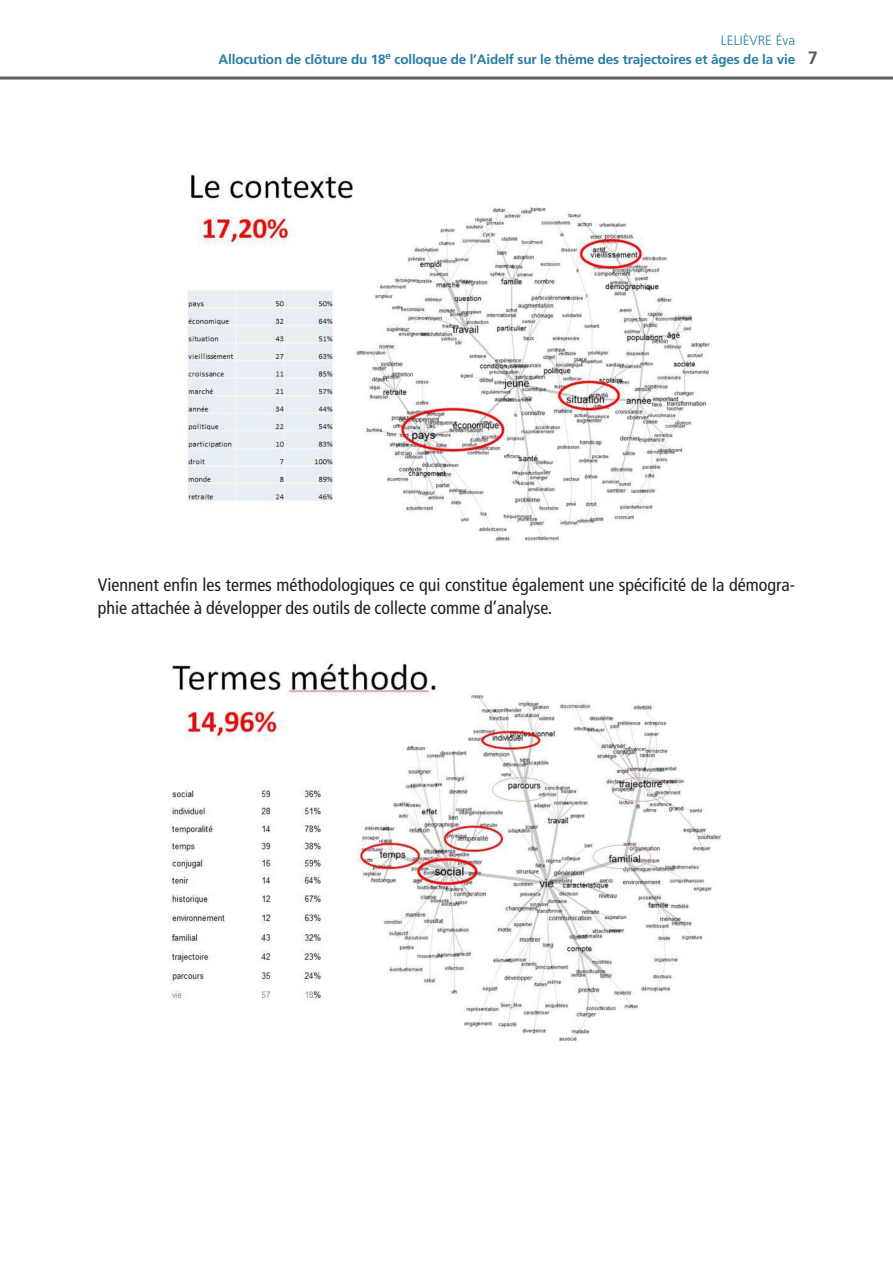
<style>
.page{position:relative;width:893px;height:1263px;background:#fff}
.page>*{position:absolute;margin:0;border:0;box-sizing:border-box;transform-origin:0 0}
.Texte_courant{font:condensed 18px/22.5px "Frutiger LT Std";color:#231f20}
.t1{font:700 18px "Frutiger LT Std";color:#5d5d5d}
.t2{font:700 13.5px/18.3px "Frutiger LT Std";letter-spacing:-.015em;color:#2a7da6;text-align:right}
.s1{font-weight:300}
</style>
<div class="page">
<hr style="left:0;top:77px;width:893px;height:3px;background:#5d5d5d">
<img style="left:185px;top:174px;width:525px;height:367px">
<img style="left:168px;top:663px;width:554px;height:379px">
<p class="t2" style="left:219px;top:32px;width:578px"><span class="s1">LELIÈVRE Éva<br></span>Allocution de clôture du 18<sup>e</sup> colloque de l’Aidelf sur le thème des trajectoires et âges de la vie</p>
<p class="t1" style="left:808px;top:47px;width:12px">7</p>
<p class="Texte_courant" style="left:98px;top:574px;width:699px">Viennent enfin les termes méthodologiques ce qui constitue également une spécificité de la démogra&shy;phie attachée à développer des outils de collecte comme d’analyse.</p>
</div>
